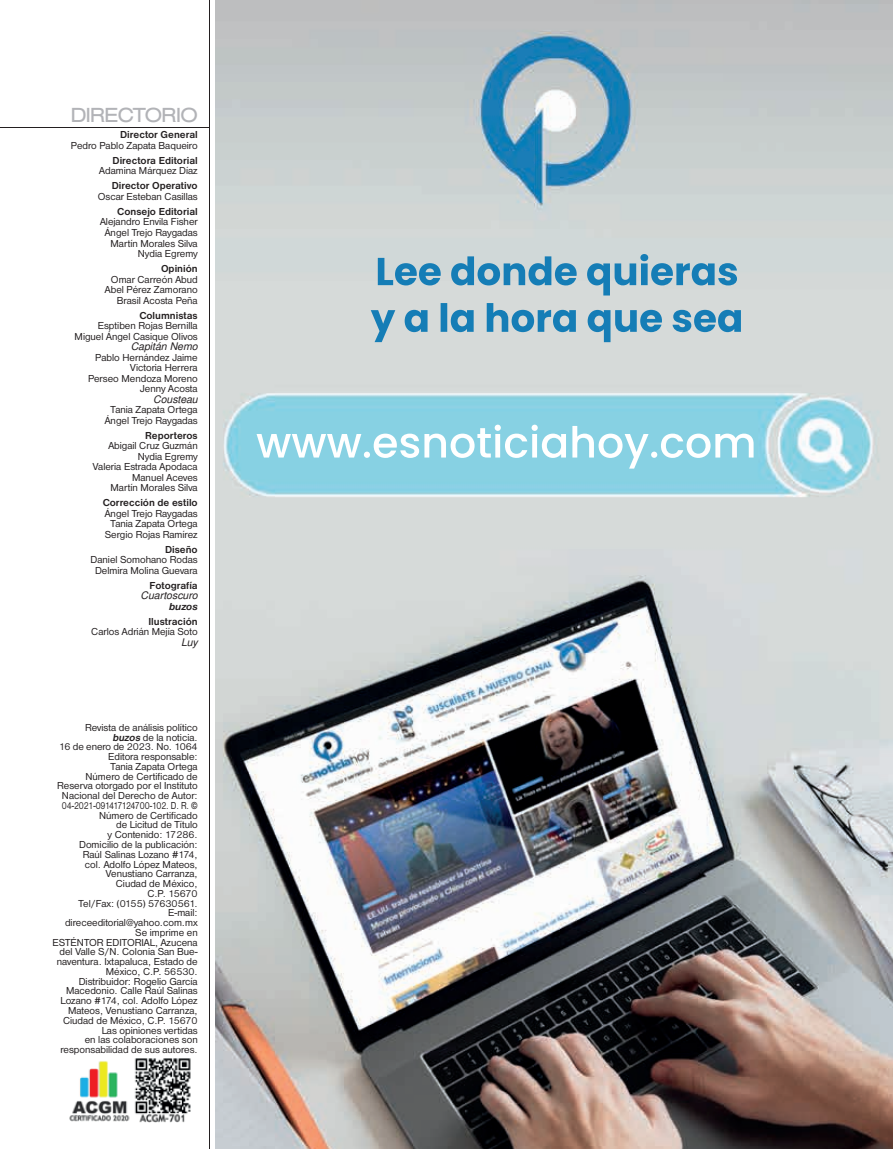
<style>
.page{position:relative;width:893px;height:1149px;background:#fff}
.page>*{position:absolute;margin:0;border:0;box-sizing:border-box;transform-origin:0 0}
.t1{font:21px "Nimbus San T Regu Exte";letter-spacing:-.06em;color:#b2b3b7}
.t2{font:10.5px/9.8px "Nimbus Sans DOT";color:#231f20;text-align:right}
.t3{font:700 10.5px "Nimbus Sans DOT";color:#231f20}
.t4{font:italic 10.5px "Nimbus San L";color:#231f20}
.t5{font:italic 700 10.5px "Nimbus Sans DOT";color:#231f20}
.s1{font-weight:700;font-style:italic}
.s2{font-weight:700}
</style>
<div class="page">
<hr style="left:0;top:127px;width:209px;height:1px;background:#231f20">
<img style="left:216px;top:0;width:677px;height:1148px">
<img style="left:69px;top:1058px;width:122px;height:64px">
<hr style="left:209px;top:0;width:1px;height:1148px;background:#231f20">
<h1 class="t1" style="left:70px;top:102px;width:129px">DIRECTORIO</h1>
<p class="t3" style="left:120px;top:129px;width:79px">Director General</p>
<p class="t2" style="left:71px;top:141px;width:128px">Pedro Pablo Zapata Baqueiro</p>
<p class="t3" style="left:113px;top:154px;width:87px">Directora Editorial</p>
<p class="t2" style="left:99px;top:166px;width:100px">Adamina Márquez Díaz</p>
<p class="t3" style="left:112px;top:180px;width:88px">Director Operativo</p>
<p class="t2" style="left:98px;top:192px;width:101px">Oscar Esteban Casillas</p>
<p class="t3" style="left:117px;top:205px;width:82px">Consejo Editorial</p>
<p class="t2" style="left:100px;top:217px;width:99px;line-height:10.5px">Alejandro Envila Fisher<br>Ángel Trejo Raygadas<br>Martín Morales Silva<br>Nydia Egremy</p>
<p class="t3" style="left:161px;top:262px;width:38px">Opinión</p>
<p class="t2" style="left:105px;top:274px;width:94px;line-height:10.5px">Omar Carreón Abud<br>Abel Pérez Zamorano<br>Brasil Acosta Peña</p>
<p class="t3" style="left:139px;top:309px;width:60px">Columnistas</p>
<p class="t2" style="left:75px;top:320px;width:125px;line-height:10.5px">Esptiben Rojas Bernilla<br>Miguel Ángel Casique Olivos</p>
<p class="t4" style="left:131px;top:339px;width:68px">Capitán Nemo</p>
<p class="t2" style="left:88px;top:352px;width:111px;line-height:10.5px">Pablo Hernández Jaime<br>Victoria Herrera<br>Perseo Mendoza Moreno<br>Jenny Acosta</p>
<p class="t4" style="left:153px;top:391px;width:46px">Cousteau</p>
<p class="t2" style="left:105px;top:404px;width:94px;line-height:10.5px;text-align:center">Tania Zapata Ortega<br>Ángel Trejo Raygadas</p>
<p class="t3" style="left:145px;top:429px;width:54px">Reporteros</p>
<p class="t2" style="left:93px;top:440px;width:106px;line-height:10.5px">Abigail Cruz Guzmán<br>Nydia Egremy<br>Valeria Estrada Apodaca<br>Manuel Aceves<br>Martín Morales Silva</p>
<p class="t3" style="left:103px;top:496px;width:97px">Corrección de estilo</p>
<p class="t2" style="left:105px;top:508px;width:94px;line-height:10.5px;text-align:center">Ángel Trejo Raygadas<br>Tania Zapata Ortega<br>Sergio Rojas Ramírez</p>
<p class="t3" style="left:165px;top:543px;width:34px">Diseño</p>
<p class="t2" style="left:91px;top:554px;width:109px;line-height:10.5px;text-align:center">Daniel Somohano Rodas<br>Delmira Molina Guevara</p>
<p class="t3" style="left:150px;top:579px;width:50px">Fotografía</p>
<p class="t4" style="left:141px;top:588px;width:59px">Cuartoscuro</p>
<p class="t5" style="left:169px;top:600px;width:30px">buzos</p>
<p class="t3" style="left:148px;top:615px;width:51px">Ilustración</p>
<p class="t2" style="left:91px;top:627px;width:108px">Carlos Adrián Mejía Soto</p>
<p class="t4" style="left:181px;top:634px;width:18px">Luy</p>
<p class="t2" style="left:53px;top:722px;width:147px">Revista de análisis político <span class="s1">buzos</span> de la noticia.<br>16 de enero de 2023. No. 1064<br>Editora responsable:<br>Tania Zapata Ortega<br>Número de Certificado de<br>Reserva otorgado por el Instituto<br>Nacional del Derecho de Autor:<br>04-2021-091417124700-102. D. R. <span class="s2">©<br></span>Número de Certificado<br>de Licitud de Título<br>y Contenido: 17286.<br>Domicilio de la publicación:<br>Raúl Salinas Lozano #174,<br>col. Adolfo López Mateos,<br>Venustiano Carranza,<br>Ciudad de México,<br>C.P. 15670<br>Tel/Fax: (0155) 57630561.<br>E-mail: direceeditorial@yahoo.com.mx<br>Se imprime en<br>ESTÉNTOR EDITORIAL, Azucena del Valle S/N. Colonia San Bue&shy;naventura. Ixtapaluca, Estado de<br>México, C.P. 56530.<br>Distribuidor: Rogelio García<br>Macedonio. Calle Raúl Salinas<br>Lozano #174, col. Adolfo López<br>Mateos, Venustiano Carranza,<br>Ciudad de México, C.P. 15670<br>Las opiniones vertidas<br>en las colaboraciones son responsabilidad de sus autores.</p>
</div>
